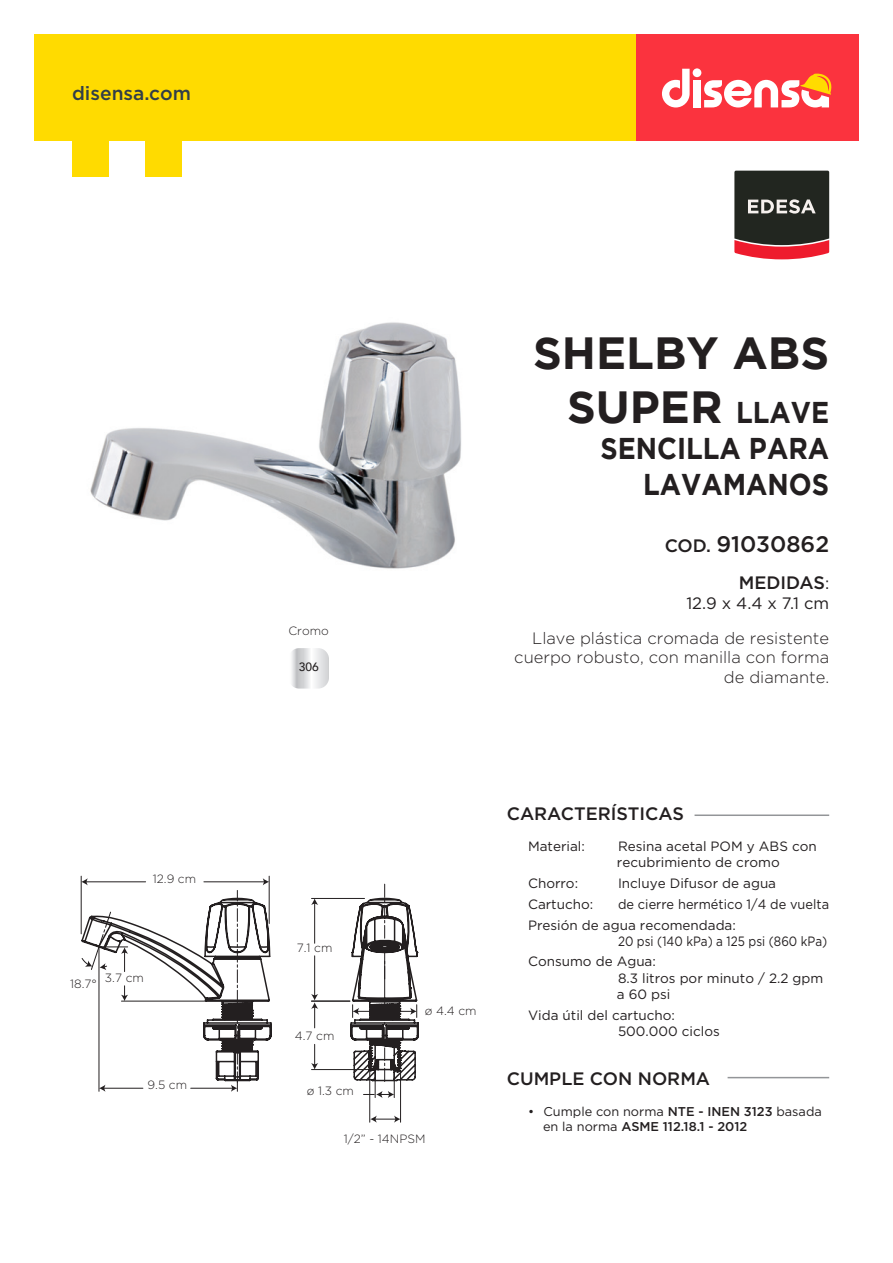
<style>
.page{position:relative;width:893px;height:1263px;background:#fff}
.page>*{position:absolute;margin:0;border:0;box-sizing:border-box;transform-origin:0 0}
.t1{font:700 45px/54px "Gotham";color:#231f20;text-align:right}
.t2{font:700 30px/36px "Gotham";color:#231f20;text-align:right;scale:.9 1}
.t3{font:500 22.5px "Gotham";color:#231f20}
.t4{font:500 19.2px "Gotham";color:#313e48}
.t5{font:500 18px "Gotham";color:#231f20}
.t6{font:300 16.5px/19.8px "Gotham";color:#231f20;text-align:right}
.t7{font:16.5px "Gotham";color:#231f20}
.t8{font:13.5px/16.2px "Gotham";color:#231f20}
.t9{font:13.5px/20.7px "Gotham";color:#231f20;scale:.95 1}
.t10{font:13.5px/20.7px "Gotham";color:#231f20;scale:.87 1}
.t11{font:12.75px/15.3px "Gotham";color:#231f20}
.t12{font:300 12px "Gotham";color:#231f20}
.t13{font:500 12px "Avenir";color:#231f20}
.s1{font-size:30px}
.s2{font-size:18px}
.s3{font-weight:400;font-size:16.5px}
.s4{font-weight:500}
</style>
<div class="page">
<div style="left:635px;top:34px;width:224px;height:106px;background:#fb333e"></div>
<div style="left:34px;top:34px;width:601px;height:106px;background:#ffdb00"></div>
<svg style="left:662px;top:69px;width:28px;height:38px"></svg>
<div style="left:693px;top:80px;width:8px;height:27px;background:#fff"></div>
<div style="left:693px;top:68px;width:8px;height:9px;background:#fff;border-radius:50%"></div>
<svg style="left:704px;top:73px;width:128px;height:34px"></svg>
<div style="left:72px;top:140px;width:37px;height:37px;background:#ffdb00"></div>
<div style="left:145px;top:140px;width:36px;height:37px;background:#ffdb00"></div>
<svg style="left:734px;top:171px;width:95px;height:88px;background:#553937"></svg>
<svg style="left:291px;top:648px;width:38px;height:40px"></svg>
<img style="left:90px;top:322px;width:372px;height:247px">
<hr style="left:728px;top:1077px;width:101px;height:1px;background:#939598">
<hr style="left:694px;top:814px;width:135px;height:2px;background:#939598">
<svg style="left:80px;top:875px;width:339px;height:248px"></svg>
<h3 class="t4" style="left:72px;top:81px;width:120px">disensa.com</h3>
<p class="t12" style="left:153px;top:871px;width:45px">12.9 cm</p>
<p class="t12" style="left:70px;top:976px;width:28px">18.7°</p>
<p class="t12" style="left:105px;top:970px;width:40px">3.7 cm</p>
<p class="t12" style="left:148px;top:1077px;width:41px">9.5 cm</p>
<p class="t12" style="left:288px;top:623px;width:42px">Cromo</p>
<p class="t13" style="left:299px;top:656px;width:22px">306</p>
<h1 class="t1" style="left:533px;top:325px;width:298px">SHELBY ABS<br>SUPER <span class="s1">LLAVE</span></h1>
<h2 class="t2" style="left:600px;top:430px;width:256px">SENCILLA PARA<br>LAVAMANOS</h2>
<h3 class="t3" style="left:665px;top:530px;width:166px"><span class="s2">COD.</span> 91030862</h3>
<h3 class="t5" style="left:739px;top:571px;width:92px">MEDIDAS<span class="s3">:</span></h3>
<p class="t7" style="left:686px;top:592px;width:144px">12.9 x 4.4 x 7.1 cm</p>
<p class="t6" style="left:514px;top:627px;width:316px">Llave plástica cromada de resistente cuerpo robusto, con manilla con forma de diamante.</p>
<p class="t12" style="left:297px;top:940px;width:37px">7.1 cm</p>
<p class="t12" style="left:295px;top:1028px;width:41px">4.7 cm</p>
<p class="t12" style="left:425px;top:1003px;width:53px">ø 4.4 cm</p>
<p class="t12" style="left:307px;top:1084px;width:49px">ø 1.3 cm</p>
<p class="t12" style="left:344px;top:1131px;width:83px">1/2” - 14NPSM</p>
<h3 class="t5" style="left:507px;top:801px;width:179px">CARACTERÍSTICAS</h3>
<p class="t8" style="left:528px;top:838px;width:58px">Material:</p>
<p class="t8" style="left:617px;top:838px;width:201px">Resina acetal POM y ABS con recubrimiento de cromo</p>
<p class="t8" style="left:528px;top:875px;width:52px">Chorro:</p>
<p class="t8" style="left:618px;top:875px;width:160px">Incluye Difusor de agua</p>
<p class="t8" style="left:528px;top:896px;width:67px">Cartucho:</p>
<p class="t9" style="left:528px;top:893px;width:318px;text-indent:90px">de cierre hermético 1/4 de vuelta<br>Presión de agua recomendada:</p>
<p class="t10" style="left:528px;top:930px;width:345px;text-indent:90px">20 psi (140 kPa) a 125 psi (860 kPa)<br>Consumo de Agua:</p>
<p class="t8" style="left:617px;top:969px;width:208px">8.3 litros por minuto / 2.2 gpm a 60 psi</p>
<p class="t8" style="left:618px;top:1006px;width:103px;text-indent:-90px">Vida útil del cartucho:<br>500.000 ciclos</p>
<h3 class="t5" style="left:507px;top:1066px;width:205px">CUMPLE CON NORMA</h3>
<p class="t11" style="left:543px;top:1103px;width:280px;text-indent:-15px">• Cumple con norma <span class="s4">NTE - INEN 3123</span> basada en la norma <span class="s4">ASME 112.18.1 - 2012</span></p>
</div>
